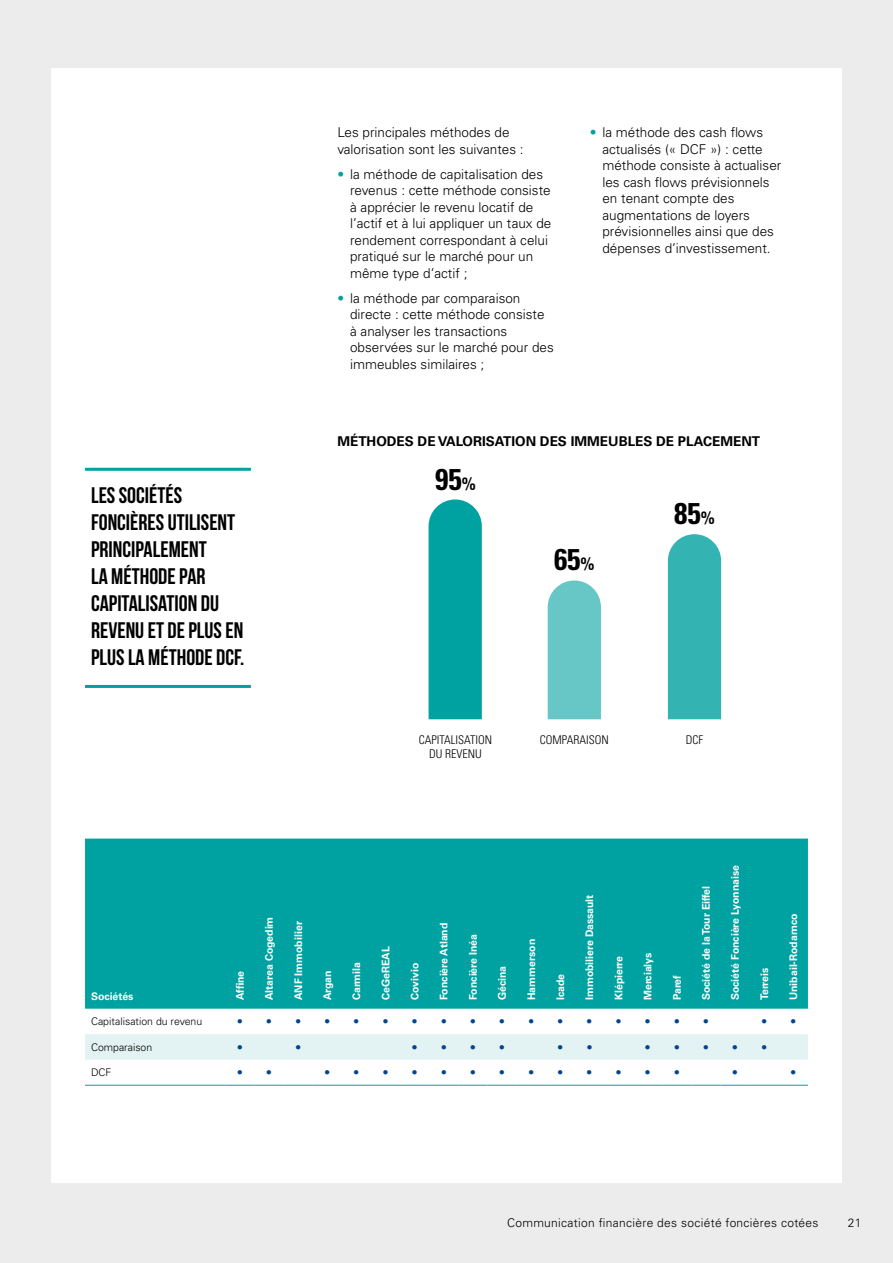
<style>
.page{position:relative;width:893px;height:1263px;background:#ececec}
.page>*{position:absolute;margin:0;border:0;box-sizing:border-box;transform-origin:0 0}
.t1{font:700 condensed 30px "Univers LT Std";color:#000}
.t2{font:700 22.5px/27px "Bebas Neue";color:#000}
.t3{font:300 13.5px/16.5px "Univers LT Std";color:#000}
.t4{font:700 13.5px "Univers LT Std";color:#000}
.t5{font:300 12px "Univers LT Std";letter-spacing:.025em;color:#000}
.t6{font:300 condensed 12px/14.4px "Univers LT Std";color:#000;text-align:center}
.t7{font:700 10.5px "Univers LT Std";color:#fff}
.t8{font:300 10.5px "Univers LT Std";color:#000}
.t9{font:7.5px "Wingdings";color:#00458f}
.s1{color:#00a2a1}
.s2{font-size:18px}
</style>
<div class="page">
<div style="left:51px;top:68px;width:791px;height:1114px;background:#fff"></div>
<hr style="left:85px;top:468px;width:166px;height:3px;background:#00a2a1">
<hr style="left:85px;top:685px;width:166px;height:3px;background:#00a2a1">
<div style="left:429px;top:499px;width:53px;height:220px;background:#00a2a1"></div>
<div style="left:548px;top:580px;width:53px;height:139px;background:#66c7c6"></div>
<div style="left:668px;top:534px;width:53px;height:185px;background:#33b4b3"></div>
<div style="left:85px;top:838px;width:723px;height:171px;background:#00a2a1"></div>
<div style="left:85px;top:1034px;width:723px;height:26px;background:#e3f2f2"></div>
<hr style="left:85px;top:1085px;width:140px;height:1px;background:#00a2a1">
<svg style="left:225px;top:1085px;width:29px;height:1px"></svg>
<hr style="left:254px;top:1085px;width:30px;height:1px;background:#00a2a1">
<svg style="left:284px;top:1085px;width:203px;height:1px"></svg>
<hr style="left:487px;top:1085px;width:30px;height:1px;background:#00a2a1">
<svg style="left:517px;top:1085px;width:203px;height:1px"></svg>
<hr style="left:720px;top:1085px;width:30px;height:1px;background:#00a2a1">
<svg style="left:750px;top:1085px;width:58px;height:1px"></svg>
<p class="t3" style="left:337px;top:124px;width:188px">Les principales méthodes de valorisation sont les suivantes :</p>
<p class="t3" style="left:350px;top:166px;width:203px;text-indent:-13px"><span class="s1">•</span> la méthode de capitalisation des revenus : cette méthode consiste à apprécier le revenu locatif de l’actif et à lui appliquer un taux de rendement correspondant à celui pratiqué sur le marché pour un même type d’actif ;</p>
<p class="t3" style="left:350px;top:290px;width:205px;text-indent:-13px"><span class="s1">•</span> la méthode par comparaison directe : cette méthode consiste à analyser les transactions observées sur le marché pour des immeubles similaires ;</p>
<p class="t3" style="left:602px;top:124px;width:180px;text-indent:-13px"><span class="s1">•</span> la méthode des cash flows actualisés (« DCF ») : cette méthode consiste à actualiser les cash flows prévisionnels en tenant compte des augmentations de loyers prévisionnelles ainsi que des dépenses d’investissement.</p>
<h2 class="t2" style="left:91px;top:482px;width:155px">LES SOCIÉTÉS<br>FONCIÈRES UTILISENT<br>PRINCIPALEMENT<br>LA MÉTHODE PAR<br>CAPITALISATION DU<br>REVENU ET DE PLUS EN<br>PLUS LA MÉTHODE DCF.</h2>
<p class="t4" style="left:337px;top:433px;width:424px">MÉTHODES DE VALORISATION DES IMMEUBLES DE PLACEMENT</p>
<h1 class="t1" style="left:435px;top:461px;width:42px">95<span class="s2">%</span></h1>
<h1 class="t1" style="left:554px;top:541px;width:42px">65<span class="s2">%</span></h1>
<h1 class="t1" style="left:674px;top:495px;width:42px">85<span class="s2">%</span></h1>
<p class="t6" style="left:419px;top:732px;width:75px">CAPITALISATION<br>DU REVENU</p>
<p class="t6" style="left:540px;top:733px;width:70px">COMPARAISON</p>
<p class="t6" style="left:686px;top:733px;width:19px">DCF</p>
<p class="t7" style="left:91px;top:990px;width:44px">Sociétés</p>
<p class="t7" style="left:234px;top:1000px;width:31px;rotate:-90deg">Affine</p>
<p class="t7" style="left:263px;top:1000px;width:85px;rotate:-90deg">Altarea Cogedim</p>
<p class="t7" style="left:292px;top:1000px;width:80px;rotate:-90deg">ANF Immobilier</p>
<p class="t7" style="left:321px;top:1000px;width:31px;rotate:-90deg">Argan</p>
<p class="t7" style="left:350px;top:1000px;width:40px;rotate:-90deg">Carmila</p>
<p class="t7" style="left:380px;top:1000px;width:55px;rotate:-90deg">CeGeREAL</p>
<p class="t7" style="left:409px;top:1000px;width:39px;rotate:-90deg">Covivio</p>
<p class="t7" style="left:438px;top:1000px;width:79px;rotate:-90deg">Foncière Atland</p>
<p class="t7" style="left:467px;top:1000px;width:68px;rotate:-90deg">Foncière Inéa</p>
<p class="t7" style="left:496px;top:1000px;width:36px;rotate:-90deg">Gécina</p>
<p class="t7" style="left:525px;top:1000px;width:63px;rotate:-90deg">Hammerson</p>
<p class="t7" style="left:554px;top:1000px;width:28px;rotate:-90deg">Icade</p>
<p class="t7" style="left:583px;top:1000px;width:107px;rotate:-90deg">Immobiliere Dassault</p>
<p class="t7" style="left:613px;top:1000px;width:46px;rotate:-90deg">Klépierre</p>
<p class="t7" style="left:642px;top:1000px;width:49px;rotate:-90deg">Mercialys</p>
<p class="t7" style="left:671px;top:1000px;width:26px;rotate:-90deg">Paref</p>
<p class="t7" style="left:700px;top:1000px;width:116px;rotate:-90deg">Société de la Tour Eiffel</p>
<p class="t7" style="left:729px;top:1000px;width:137px;rotate:-90deg">Société Foncière Lyonnaise</p>
<p class="t7" style="left:758px;top:1000px;width:34px;rotate:-90deg">Terreis</p>
<p class="t7" style="left:787px;top:1000px;width:88px;rotate:-90deg">Unibail-Rodamco</p>
<p class="t8" style="left:91px;top:1015px;width:113px">Capitalisation du revenu</p>
<p class="t9" style="left:237px;top:1017px;width:7px">●</p>
<p class="t9" style="left:266px;top:1017px;width:7px">●</p>
<p class="t9" style="left:295px;top:1017px;width:7px">●</p>
<p class="t9" style="left:324px;top:1017px;width:7px">●</p>
<p class="t9" style="left:354px;top:1017px;width:7px">●</p>
<p class="t9" style="left:383px;top:1017px;width:7px">●</p>
<p class="t9" style="left:412px;top:1017px;width:7px">●</p>
<p class="t9" style="left:441px;top:1017px;width:7px">●</p>
<p class="t9" style="left:470px;top:1017px;width:7px">●</p>
<p class="t9" style="left:499px;top:1017px;width:7px">●</p>
<p class="t9" style="left:528px;top:1017px;width:7px">●</p>
<p class="t9" style="left:557px;top:1017px;width:7px">●</p>
<p class="t9" style="left:587px;top:1017px;width:7px">●</p>
<p class="t9" style="left:616px;top:1017px;width:7px">●</p>
<p class="t9" style="left:645px;top:1017px;width:7px">●</p>
<p class="t9" style="left:674px;top:1017px;width:7px">●</p>
<p class="t9" style="left:703px;top:1017px;width:7px">●</p>
<p class="t9" style="left:761px;top:1017px;width:7px">●</p>
<p class="t9" style="left:790px;top:1017px;width:7px">●</p>
<p class="t8" style="left:91px;top:1041px;width:63px">Comparaison</p>
<p class="t9" style="left:237px;top:1043px;width:6px">●</p>
<p class="t9" style="left:295px;top:1043px;width:7px">●</p>
<p class="t9" style="left:412px;top:1043px;width:7px">●</p>
<p class="t9" style="left:441px;top:1043px;width:7px">●</p>
<p class="t9" style="left:470px;top:1043px;width:7px">●</p>
<p class="t9" style="left:499px;top:1043px;width:7px">●</p>
<p class="t9" style="left:557px;top:1043px;width:7px">●</p>
<p class="t9" style="left:587px;top:1043px;width:7px">●</p>
<p class="t9" style="left:645px;top:1043px;width:7px">●</p>
<p class="t9" style="left:674px;top:1043px;width:7px">●</p>
<p class="t9" style="left:703px;top:1043px;width:7px">●</p>
<p class="t9" style="left:732px;top:1043px;width:7px">●</p>
<p class="t9" style="left:761px;top:1043px;width:7px">●</p>
<p class="t8" style="left:91px;top:1066px;width:22px">DCF</p>
<p class="t9" style="left:237px;top:1068px;width:7px">●</p>
<p class="t9" style="left:266px;top:1068px;width:7px">●</p>
<p class="t9" style="left:324px;top:1068px;width:7px">●</p>
<p class="t9" style="left:354px;top:1068px;width:7px">●</p>
<p class="t9" style="left:383px;top:1068px;width:7px">●</p>
<p class="t9" style="left:412px;top:1068px;width:7px">●</p>
<p class="t9" style="left:441px;top:1068px;width:7px">●</p>
<p class="t9" style="left:470px;top:1068px;width:7px">●</p>
<p class="t9" style="left:499px;top:1068px;width:7px">●</p>
<p class="t9" style="left:528px;top:1068px;width:7px">●</p>
<p class="t9" style="left:557px;top:1068px;width:7px">●</p>
<p class="t9" style="left:587px;top:1068px;width:7px">●</p>
<p class="t9" style="left:616px;top:1068px;width:7px">●</p>
<p class="t9" style="left:645px;top:1068px;width:7px">●</p>
<p class="t9" style="left:674px;top:1068px;width:7px">●</p>
<p class="t9" style="left:732px;top:1068px;width:7px">●</p>
<p class="t9" style="left:790px;top:1068px;width:7px">●</p>
<p class="t5" style="left:507px;top:1215px;width:313px">Communication financière des société foncières cotées</p>
<p class="t5" style="left:848px;top:1215px;width:15px">21</p>
</div>
